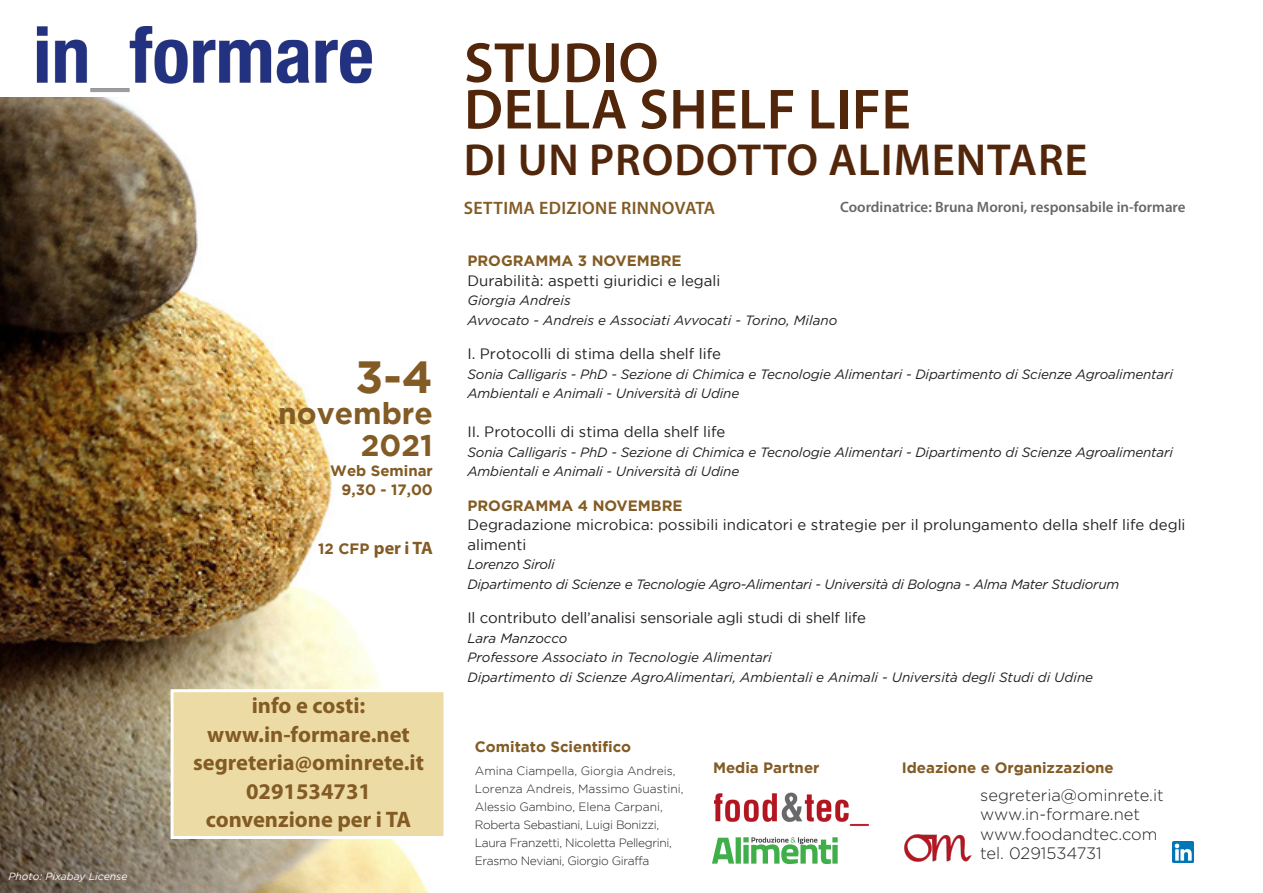
<style>
.page{position:relative;width:1263px;height:893px;background:#fff}
.page>*{position:absolute;margin:0;border:0;box-sizing:border-box;transform-origin:0 0}
.t1{font:600 57px "Myriad Pro";letter-spacing:.01em;color:#52260a}
.t2{font:600 45px "Myriad Pro";letter-spacing:.02em;color:#52260a}
.t3{font:700 45px "Gotham";color:#835b24}
.t4{font:700 30px "Gotham";color:#835b24}
.t5{font:700 22.5px "Myriad Pro";color:#835b24}
.t6{font:600 18px "Myriad Pro";letter-spacing:.02em;color:#835b24}
.Normale{font:700 18px "Myriad Pro";color:#835b24}
.t7{font:300 16.5px "Gotham";color:#231f20}
.t8{font:15px/19.5px "Gotham";color:#231f20}
.t9{font:700 15px "Gotham";color:#835b24}
.Titolo_1{font:600 15px "Myriad Pro";color:#67666a}
.t10{font:700 15px "Gotham";color:#835b24}
.t11{font:italic 13.5px/19.5px "Gotham";letter-spacing:-.01em;color:#231f20}
.t12{font:300 12px "Gotham";letter-spacing:-.03em;color:#231f20}
.t13{font:300 12px "Gotham";color:#231f20}
.t14{font:300 12px "Gotham";letter-spacing:-.01em;color:#231f20}
.t15{font:italic 10.5px "Gotham";color:#fef6f9}
.s1{font-family:"Gotham";font-size:15px}
</style>
<div class="page">
<img style="left:0;top:98px;width:429px;height:795px">
<img style="left:714px;top:792px;width:155px;height:34px">
<svg style="left:712px;top:837px;width:126px;height:27px"></svg>
<div style="left:172px;top:691px;width:273px;height:146px;background:#eddba6"></div>
<div style="left:171px;top:689px;width:275px;height:150px;border:3px solid #fff"></div>
<img style="left:1172px;top:841px;width:21px;height:21px">
<img style="left:36px;top:26px;width:336px;height:67px">
<img style="left:904px;top:834px;width:68px;height:28px">
<p class="t15" style="left:9px;top:871px;width:121px">Photo: Pixabay License</p>
<p class="t3" style="left:356px;top:351px;width:79px">3-4</p>
<p class="t4" style="left:278px;top:396px;width:156px">novembre</p>
<p class="t4" style="left:361px;top:428px;width:73px">2021</p>
<p class="t9" style="left:330px;top:461px;width:104px">Web Seminar</p>
<p class="t9" style="left:341px;top:481px;width:93px">9,30 - 17,00</p>
<p class="Normale" style="left:318px;top:536px;width:116px"><span class="s1">12 CFP</span> per i TA</p>
<p class="t5" style="left:252px;top:691px;width:115px">info e costi:</p>
<p class="t5" style="left:207px;top:720px;width:204px">www.in-formare.net</p>
<p class="t5" style="left:193px;top:748px;width:232px">segreteria@ominrete.it</p>
<p class="t5" style="left:246px;top:777px;width:126px">0291534731</p>
<p class="t5" style="left:206px;top:805px;width:207px">convenzione per i TA</p>
<p class="t1" style="left:464px;top:27px;width:196px">STUDIO</p>
<p class="t1" style="left:464px;top:73px;width:448px">DELLA SHELF LIFE</p>
<p class="t2" style="left:464px;top:131px;width:625px">DI UN PRODOTTO ALIMENTARE</p>
<p class="t6" style="left:464px;top:196px;width:253px">SETTIMA EDIZIONE RINNOVATA</p>
<p class="Titolo_1" style="left:840px;top:198px;width:347px">Coordinatrice: Bruna Moroni, responsabile in-formare</p>
<p class="t10" style="left:467px;top:252px;width:216px">PROGRAMMA 3 NOVEMBRE</p>
<p class="t8" style="left:467px;top:270px;width:254px">Durabilità: aspetti giuridici e legali</p>
<p class="t11" style="left:467px;top:290px;width:105px">Giorgia Andreis</p>
<p class="t11" style="left:467px;top:310px;width:371px">Avvocato - Andreis e Associati Avvocati - Torino, Milano</p>
<p class="t8" style="left:467px;top:344px;width:255px">I. Protocolli di stima della shelf life</p>
<p class="t11" style="left:467px;top:364px;width:707px">Sonia Calligaris - PhD - Sezione di Chimica e Tecnologie Alimentari - Dipartimento di Scienze Agroalimentari<br>Ambientali e Animali - Università di Udine</p>
<p class="t8" style="left:467px;top:422px;width:260px">II. Protocolli di stima della shelf life</p>
<p class="t11" style="left:467px;top:442px;width:707px">Sonia Calligaris - PhD - Sezione di Chimica e Tecnologie Alimentari - Dipartimento di Scienze Agroalimentari<br>Ambientali e Animali - Università di Udine</p>
<p class="t10" style="left:467px;top:497px;width:217px">PROGRAMMA 4 NOVEMBRE</p>
<p class="t8" style="left:467px;top:515px;width:720px">Degradazione microbica: possibili indicatori e strategie per il prolungamento della shelf life degli alimenti</p>
<p class="t11" style="left:467px;top:554px;width:89px">Lorenzo Siroli</p>
<p class="t11" style="left:467px;top:574px;width:653px">Dipartimento di Scienze e Tecnologie Agro-Alimentari - Università di Bologna - Alma Mater Studiorum</p>
<p class="t8" style="left:467px;top:608px;width:400px">Il contributo dell’analisi sensoriale agli studi di shelf life</p>
<p class="t11" style="left:467px;top:628px;width:102px">Lara Manzocco</p>
<p class="t11" style="left:467px;top:647px;width:306px">Professore Associato in Tecnologie Alimentari</p>
<p class="t11" style="left:467px;top:667px;width:627px">Dipartimento di Scienze AgroAlimentari, Ambientali e Animali - Università degli Studi di Udine</p>
<p class="t9" style="left:475px;top:738px;width:158px">Comitato Scientifico</p>
<p class="t13" style="left:475px;top:764px;width:202px">Amina Ciampella, Giorgia Andreis,</p>
<p class="t13" style="left:475px;top:782px;width:210px">Lorenza Andreis, Massimo Guastini,</p>
<p class="t14" style="left:475px;top:800px;width:189px">Alessio Gambino, Elena Carpani,</p>
<p class="t12" style="left:475px;top:818px;width:186px">Roberta Sebastiani, Luigi Bonizzi,</p>
<p class="t12" style="left:475px;top:836px;width:199px">Laura Franzetti, Nicoletta Pellegrini,</p>
<p class="t12" style="left:475px;top:854px;width:176px">Erasmo Neviani, Giorgio Giraffa</p>
<p class="t9" style="left:713px;top:759px;width:108px">Media Partner</p>
<p class="t9" style="left:902px;top:759px;width:214px">Ideazione e Organizzazione</p>
<p class="t7" style="left:980px;top:786px;width:185px">segreteria@ominrete.it</p>
<p class="t7" style="left:980px;top:806px;width:161px">www.in-formare.net</p>
<p class="t7" style="left:980px;top:825px;width:179px">www.foodandtec.com</p>
<p class="t7" style="left:980px;top:845px;width:123px">tel. 0291534731</p>
</div>
